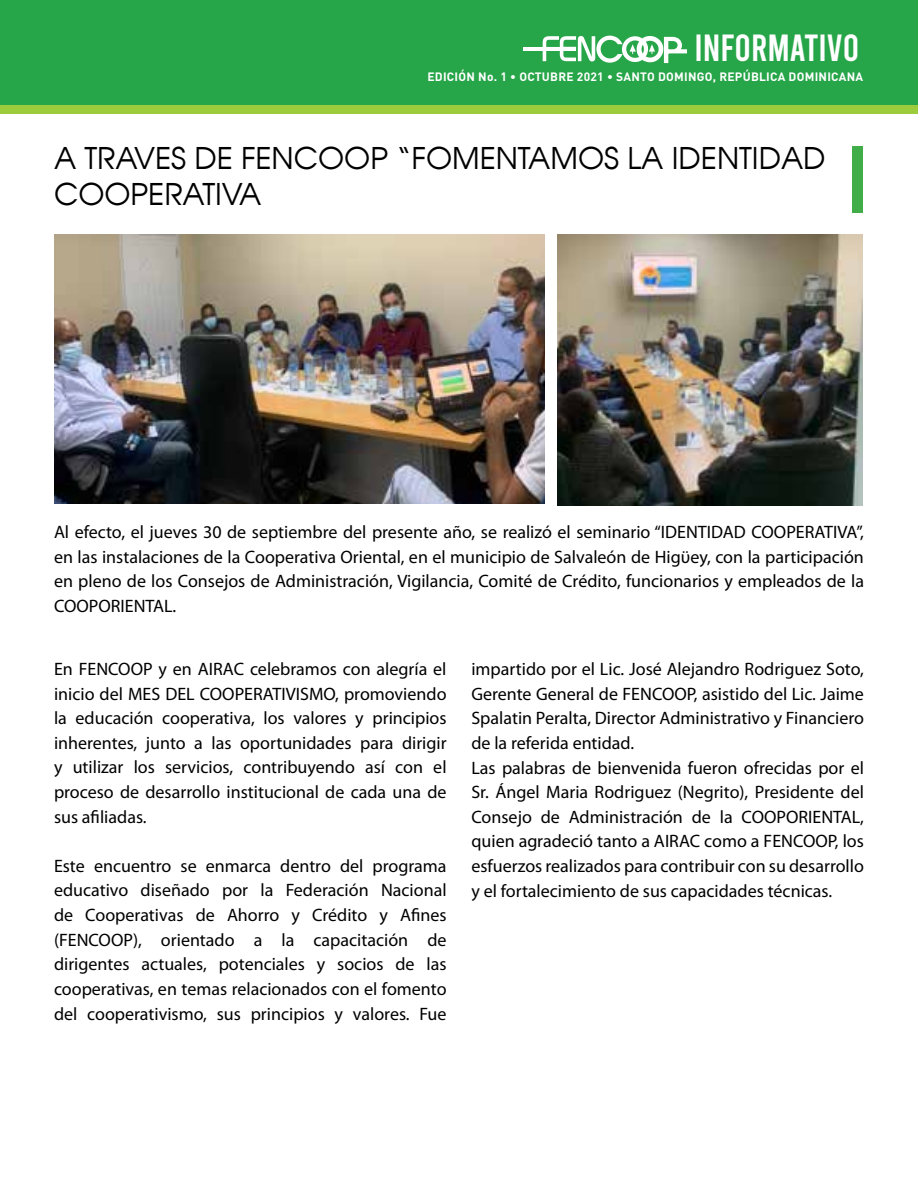
<style>
.page{position:relative;width:918px;height:1188px;background:#fff}
.page>*{position:absolute;margin:0;border:0;box-sizing:border-box;transform-origin:0 0}
.t1{font:37.65px "Bebas";color:#fff}
.t2{font:30px/36px "Avalon Plain";color:#000}
.t3{font:18px/24.6px "Myriad Pro";color:#000;text-align:justify}
.t4{font:700 12px "DIN";letter-spacing:.02em;color:#fff}
</style>
<div class="page">
<div style="left:0;top:0;width:918px;height:105px;background:#27a549"></div>
<div style="left:0;top:105px;width:918px;height:8px;background:#9ccb3b"></div>
<hr style="left:523px;top:47px;width:53px;height:4px;background:#fff">
<svg style="left:543px;top:35px;width:144px;height:29px"></svg>
<img style="left:54px;top:234px;width:490px;height:270px">
<div style="left:852px;top:146px;width:11px;height:67px;background:#41ad49"></div>
<img style="left:557px;top:234px;width:306px;height:271px">
<h1 class="t1" style="left:694px;top:29px;width:166px">INFORMATIVO</h1>
<p class="t4" style="left:427px;top:69px;width:437px">EDICIÓN No. 1 • OCTUBRE 2021 • SANTO DOMINGO, REPÚBLICA DOMINICANA</p>
<h2 class="t2" style="left:54px;top:140px;width:773px">A TRAVES DE FENCOOP “FOMENTAMOS LA IDENTIDAD<br>COOPERATIVA</h2>
<p class="t3" style="left:54px;top:520px;width:812px">Al efecto, el jueves 30 de septiembre del presente año, se realizó el seminario “IDENTIDAD COOPERATIVA”, en las instalaciones de la Cooperativa Oriental, en el municipio de Salvaleón de Higϋey, con la participación en pleno de los Consejos de Administración, Vigilancia, Comité de Crédito, funcionarios y empleados de la COOPORIENTAL.</p>
<p class="t3" style="left:54px;top:656px;width:394px">En FENCOOP y en AIRAC celebramos con alegría el inicio del MES DEL COOPERATIVISMO, promoviendo la educación cooperativa, los valores y principios inherentes, junto a las oportunidades para dirigir y utilizar los servicios, contribuyendo así con el proceso de desarrollo institucional de cada una de sus afiliadas.</p>
<p class="t3" style="left:54px;top:853px;width:394px">Este encuentro se enmarca dentro del programa educativo diseñado por la Federación Nacional de Cooperativas de Ahorro y Crédito y Afines (FENCOOP), orientado a la capacitación de dirigentes actuales, potenciales y socios de las cooperativas, en temas relacionados con el fomento del cooperativismo, sus principios y valores. Fue</p>
<p class="t3" style="left:471px;top:656px;width:394px;text-align:left">impartido por el Lic. José Alejandro Rodriguez Soto, Gerente General de FENCOOP, asistido del Lic. Jaime Spalatin Peralta, Director Administrativo y Financiero de la referida entidad.<br>Las palabras de bienvenida fueron ofrecidas por el Sr. Ángel Maria Rodriguez (Negrito), Presidente del Consejo de Administración de la COOPORIENTAL, quien agradeció tanto a AIRAC como a FENCOOP, los esfuerzos realizados para contribuir con su desarrollo y el fortalecimiento de sus capacidades técnicas.</p>
</div>
